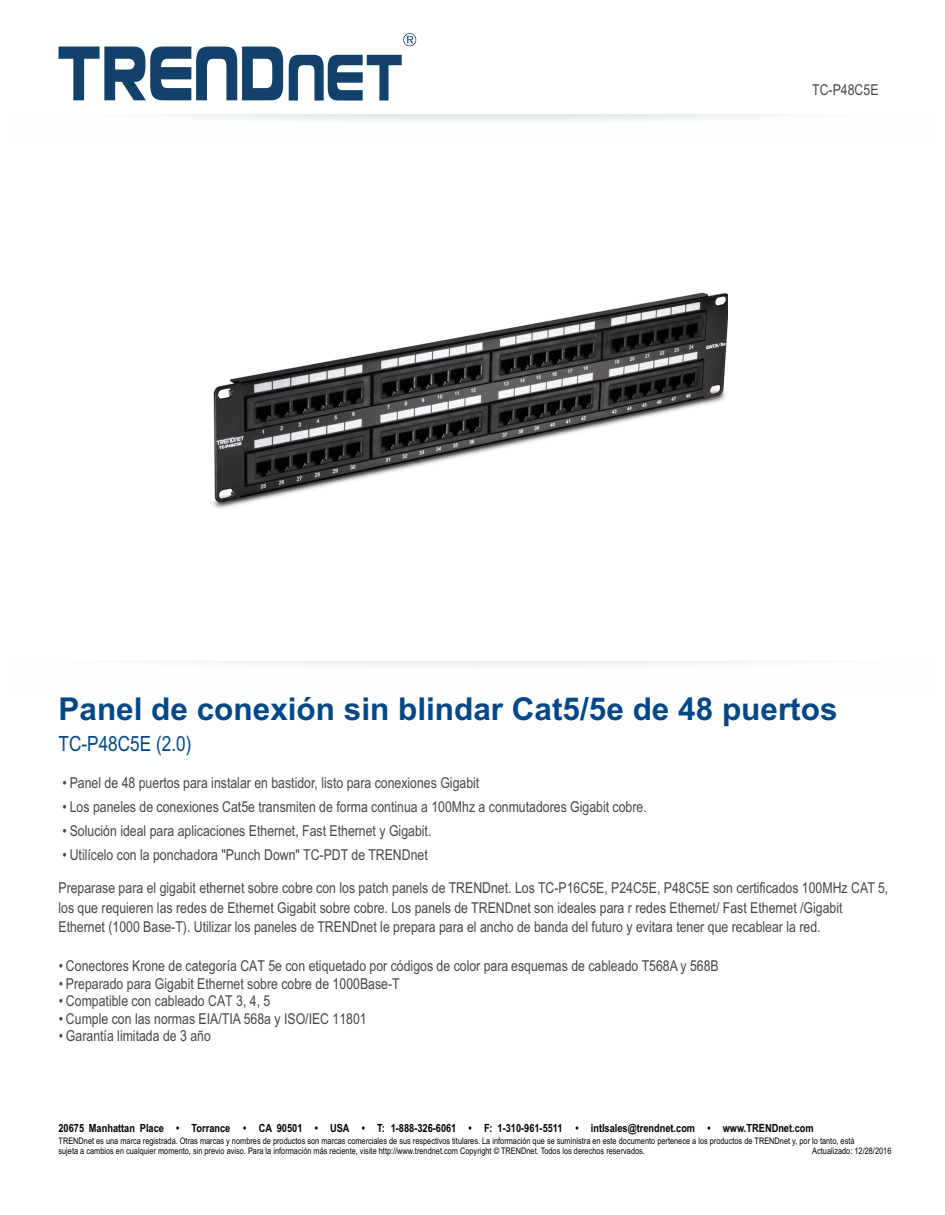
<style>
.page{position:relative;width:945px;height:1215px;background:#fff}
.page>*{position:absolute;margin:0;border:0;box-sizing:border-box;transform-origin:0 0}
.t1{font:700 31.5px "Arial";color:#034886}
.t2{font:21px "Arial Narrow";color:#034886}
.t3{font:15px/19.5px "Arial Narrow";color:#464646}
.t4{font:700 11.25px "Arial Narrow";color:#000}
.t5{font:9px/10.8px "Arial Narrow";color:#000}
</style>
<div class="page">
<svg style="left:154px;top:660px;width:642px;height:7px"></svg>
<img style="left:212px;top:292px;width:516px;height:217px">
<svg style="left:59px;top:47px;width:224px;height:53px"></svg>
<svg style="left:289px;top:55px;width:113px;height:46px"></svg>
<svg style="left:403px;top:33px;width:13px;height:13px"></svg>
<svg style="left:171px;top:115px;width:608px;height:6px"></svg>
<p class="t3" style="left:812px;top:82px;width:68px">TC-P48C5E</p>
<h1 class="t1" style="left:58px;top:697px;width:781px">Panel de conexión sin blindar Cat5/5e de 48 puertos</h1>
<h2 class="t2" style="left:58px;top:736px;width:135px">TC-P48C5E (2.0)</h2>
<p class="t3" style="left:62px;top:775px;width:418px">• Panel de 48 puertos para instalar en bastidor, listo para conexiones Gigabit</p>
<p class="t3" style="left:62px;top:799px;width:586px">• Los paneles de conexiones Cat5e transmiten de forma continua a 100Mhz a conmutadores Gigabit cobre.</p>
<p class="t3" style="left:62px;top:823px;width:371px">• Solución ideal para aplicaciones Ethernet, Fast Ethernet y Gigabit.</p>
<p class="t3" style="left:62px;top:847px;width:367px">• Utilícelo con la ponchadora "Punch Down" TC-PDT de TRENDnet</p>
<p class="t3" style="left:58px;top:880px;width:831px">Preparase para el gigabit ethernet sobre cobre con los patch panels de TRENDnet. Los TC-P16C5E, P24C5E, P48C5E son certificados 100MHz CAT 5, los que requieren las redes de Ethernet Gigabit sobre cobre. Los panels de TRENDnet son ideales para r redes Ethernet/ Fast Ethernet /Gigabit<br>Ethernet (1000 Base-T). Utilizar los paneles de TRENDnet le prepara para el ancho de banda del futuro y evitara tener que recablear la red.</p>
<p class="t3" style="left:59px;top:958px;width:662px">• Conectores Krone de categoría CAT 5e con etiquetado por códigos de color para esquemas de cableado T568A y 568B</p>
<p class="t3" style="left:59px;top:976px;width:342px">• Preparado para Gigabit Ethernet sobre cobre de 1000Base-T</p>
<p class="t3" style="left:59px;top:993px;width:213px">• Compatible con cableado CAT 3, 4, 5</p>
<p class="t3" style="left:59px;top:1010px;width:310px">• Cumple con las normas EIA/TIA 568a y ISO/IEC 11801</p>
<p class="t3" style="left:59px;top:1027px;width:154px">• Garantía limitada de 3 año</p>
<p class="t4" style="left:58px;top:1124px;width:757px">20675 Manhattan Place • Torrance • CA 90501 • USA • T: 1-888-326-6061 • F: 1-310-961-5511 • intlsales@trendnet.com • www.TRENDnet.com</p>
<p class="t5" style="left:58px;top:1136px;width:798px">TRENDnet es una marca registrada. Otras marcas y nombres de productos son marcas comerciales de sus respectivos titulares. La información que se suministra en este documento pertenece a los productos de TRENDnet y, por lo tanto, está sujeta a cambios en cualquier momento, sin previo aviso. Para la información más reciente, visite http://www.trendnet.com Copyright © TRENDnet. Todos los derechos reservados.</p>
<p class="t5" style="left:812px;top:1146px;width:81px">Actualizado: 12/28/2016</p>
</div>
